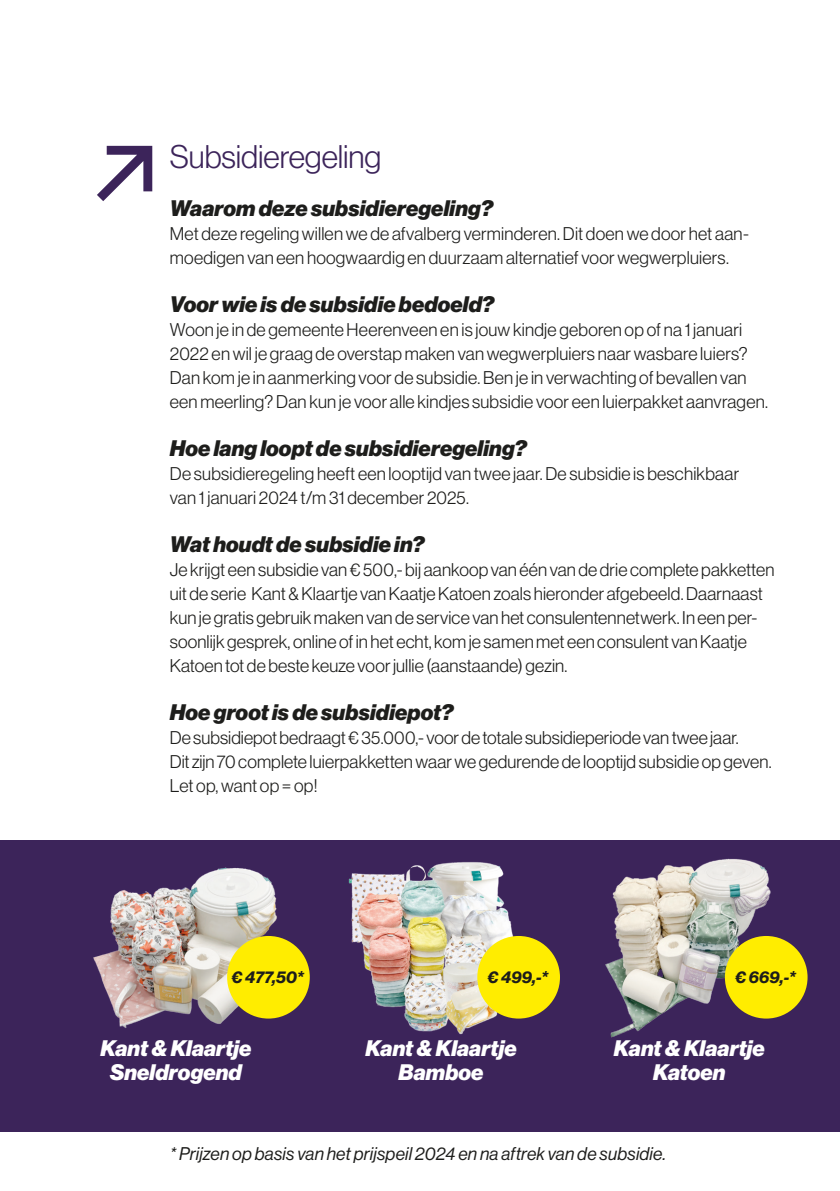
<style>
.page{position:relative;width:840px;height:1191px;background:#fff}
.page>*{position:absolute;margin:0;border:0;box-sizing:border-box;transform-origin:0 0}
.t1{font:32px "N Haas Grotesk DS Pro 45 Lt";letter-spacing:-.005em;color:#3c245a}
.t2{font:22px "N Haas Grotesk DS Pro 96 Blk It";letter-spacing:.005em;color:#1d1d1b}
.t3{font:22px/24px "N Haas Grotesk DS Pro 96 Blk It";letter-spacing:.005em;color:#fff;text-align:center}
.t4{font:18px/24px "N Haas Grotesk DS Pro 45 Lt";letter-spacing:.01em;color:#1d1d1b}
.t5{font:18px "N Haas Grotesk DS Pro 56 It";letter-spacing:.01em;color:#1d1d1b}
.t6{font:16.8px "N Haas Grotesk DS Pro 76 Bd It";letter-spacing:.01em;color:#1d1d1b}
</style>
<div class="page">
<div style="left:0;top:840px;width:839px;height:291px;background:#3c245a"></div>
<svg style="left:97px;top:146px;width:55px;height:55px"></svg>
<img style="left:93px;top:867px;width:199px;height:161px">
<img style="left:348px;top:862px;width:192px;height:173px">
<img style="left:605px;top:858px;width:184px;height:180px">
<div style="left:227px;top:936px;width:82px;height:82px;background:#ffed00;border-radius:50%"></div>
<div style="left:477px;top:936px;width:82px;height:82px;background:#ffed00;border-radius:50%"></div>
<div style="left:724px;top:936px;width:83px;height:82px;background:#ffed00;border-radius:50%"></div>
<h1 class="t1" style="left:170px;top:139px;width:213px">Subsidieregeling</h1>
<p class="t2" style="left:170px;top:195px;width:324px">Waarom deze subsidieregeling?</p>
<p class="t4" style="left:170px;top:222px;width:580px">Met deze regeling willen we de afvalberg verminderen. Dit doen we door het aan&shy;moedigen van een hoogwaardig en duurzaam alternatief voor wegwerpluiers.</p>
<p class="t2" style="left:170px;top:291px;width:326px">Voor wie is de subsidie bedoeld?</p>
<p class="t4" style="left:170px;top:318px;width:599px">Woon je in de gemeente Heerenveen en is jouw kindje geboren op of na 1 januari 2022 en wil je graag de overstap maken van wegwerpluiers naar wasbare luiers?<br>Dan kom je in aanmerking voor de subsidie. Ben je in verwachting of bevallen van een meerling? Dan kun je voor alle kindjes subsidie voor een luierpakket aanvragen.</p>
<p class="t2" style="left:170px;top:435px;width:358px">Hoe lang loopt de subsidieregeling?</p>
<p class="t4" style="left:170px;top:462px;width:570px">De subsidieregeling heeft een looptijd van twee jaar. De subsidie is beschikbaar van 1 januari 2024 t/m 31 december 2025.</p>
<p class="t2" style="left:170px;top:531px;width:256px">Wat houdt de subsidie in?</p>
<p class="t4" style="left:170px;top:558px;width:605px">Je krijgt een subsidie van € 500,- bij aankoop van één van de drie complete pakketten uit de serie Kant &amp; Klaartje van Kaatje Katoen zoals hieronder afgebeeld.Daarnaast kun je gratis gebruik maken van de service van het consulentennetwerk. In een per&shy;soonlijk gesprek, online of in het echt, kom je samen met een consulent van Kaatje Katoen tot de beste keuze voor jullie (aanstaande) gezin.</p>
<p class="t2" style="left:170px;top:699px;width:285px">Hoe groot is de subsidiepot?</p>
<p class="t4" style="left:170px;top:726px;width:603px">De subsidiepot bedraagt € 35.000,- voor de totale subsidieperiode van twee jaar.<br>Dit zijn 70 complete luierpakketten waar we gedurende de looptijd subsidie op geven.<br>Let op, want op = op!</p>
<p class="t6" style="left:231px;top:967px;width:74px">€ 477,50*</p>
<p class="t6" style="left:487px;top:967px;width:62px">€ 499,-*</p>
<p class="t6" style="left:734px;top:967px;width:62px">€ 669,-*</p>
<p class="t3" style="left:100px;top:1037px;width:152px">Kant &amp; Klaartje<br>Sneldrogend</p>
<p class="t3" style="left:365px;top:1037px;width:152px">Kant &amp; Klaartje<br>Bamboe</p>
<p class="t3" style="left:613px;top:1037px;width:152px">Kant &amp; Klaartje<br>Katoen</p>
<p class="t5" style="left:170px;top:1143px;width:497px">* Prijzen op basis van het prijspeil 2024 en na aftrek van de subsidie.</p>
</div>
